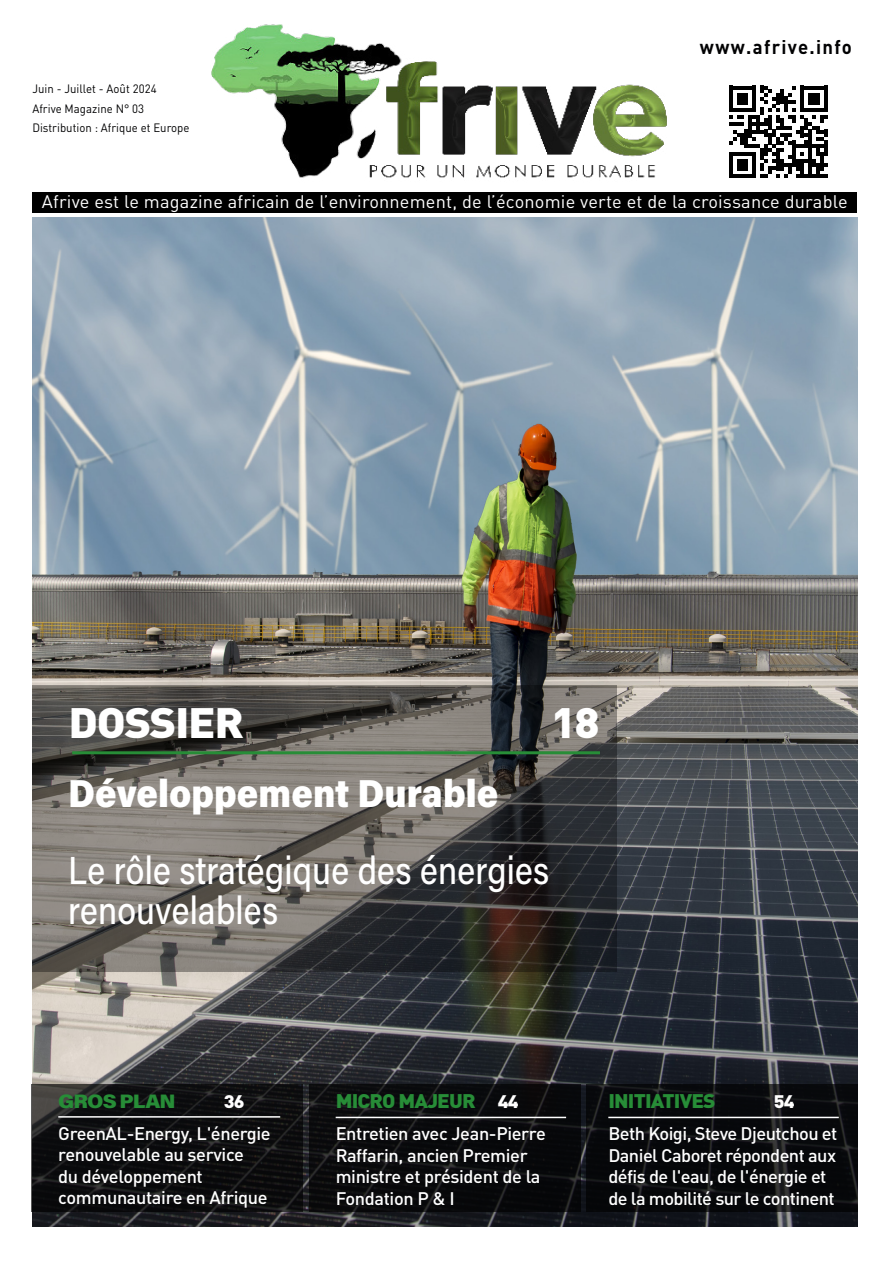
<style>
.page{position:relative;width:893px;height:1263px;background:#fff}
.page>*{position:absolute;margin:0;border:0;box-sizing:border-box;transform-origin:0 0}
.t1{font:900 42px "DIN Pro";letter-spacing:-.03em;color:#fff;scale:1.08 1}
.t2{font:39px/76.5px "Acumin Variable Concept";letter-spacing:.005em;color:#fff;scale:.92 1}
.t3{font:39px "Acumin Variable Concept";letter-spacing:.005em;color:#fff;scale:.86 1}
.t4{font:900 19.5px "DIN Pro";letter-spacing:-.04em;color:#278d37;scale:1.07 1}
.t5{font:700 19.5px "DIN Pro";letter-spacing:.07em;color:#020203;scale:.95 1}
.t6{font:19.5px "Acumin Variable Concept";letter-spacing:-.045em;color:#278d37;scale:1.08 1}
.t7{font:500 18px/21.5px "DIN Pro";letter-spacing:-.02em;color:#fff}
.t8{font:18px "DIN Pro";letter-spacing:.01em;color:#fff}
.t9{font:900 18px "DIN Pro";color:#fff;scale:1.08 1}
.t10{font:12px/19.5px "DIN Pro";color:#020203;scale:.95 1}
.s1{font-size:18px;color:#fff}
</style>
<div class="page">
<img style="left:32px;top:218px;width:825px;height:1009px">
<svg style="left:32px;top:685px;width:585px;height:287px"></svg>
<hr style="left:72px;top:751px;width:528px;height:3px;background:#278d37">
<img style="left:211px;top:24px;width:456px;height:154px">
<div style="left:32px;top:192px;width:825px;height:21px;background:#000"></div>
<svg style="left:729px;top:86px;width:99px;height:92px"></svg>
<svg style="left:32px;top:1084px;width:271px;height:128px;fill:#0c0d0e"></svg>
<svg style="left:586px;top:1084px;width:271px;height:128px;fill:#07080b"></svg>
<svg style="left:309px;top:1084px;width:271px;height:128px;fill:#09090c"></svg>
<hr style="left:608px;top:1117px;width:231px;height:1px;background:#fff">
<hr style="left:336px;top:1117px;width:230px;height:1px;background:#fff">
<hr style="left:58px;top:1116px;width:222px;height:1px;background:#fff">
<p class="t10" style="left:32px;top:78px;width:167px">Juin - Juillet - Août 2024<br>Afrive Magazine N° 03<br>Distribution : Afrique et Europe</p>
<p class="t5" style="left:700px;top:34px;width:162px">www.afrive.info</p>
<p class="t8" style="left:42px;top:187px;width:807px">Afrive est le magazine africain de l’environnement, de l’économie verte et de la croissance durable</p>
<h1 class="t1" style="left:68px;top:694px;width:164px">DOSSIER</h1>
<h1 class="t1" style="left:551px;top:694px;width:47px">18</h1>
<h2 class="t2" style="left:68px;top:754px;width:524px">Développement Durable<br>Le rôle stratégique des énergies</h2>
<h2 class="t3" style="left:68px;top:884px;width:246px">renouvelables</h2>
<p class="t6" style="left:58px;top:1087px;width:110px">GROS PLAN</p>
<p class="t9" style="left:224px;top:1089px;width:21px">36</p>
<p class="t7" style="left:58px;top:1120px;width:214px">GreenAL-Energy, L'énergie renouvelable au service<br>du développement communautaire en Afrique</p>
<p class="t4" style="left:336px;top:1088px;width:172px">MICRO MAJEUR <span class="s1">44</span></p>
<p class="t7" style="left:336px;top:1121px;width:212px">Entretien avec Jean-Pierre<br>Raffarin, ancien Premier ministre et président de la<br>Fondation P &amp; I</p>
<p class="t4" style="left:608px;top:1088px;width:102px">INITIATIVES</p>
<p class="t9" style="left:774px;top:1089px;width:21px">54</p>
<p class="t7" style="left:608px;top:1121px;width:231px">Beth Koigi, Steve Djeutchou et<br>Daniel Caboret répondent aux défis de l'eau, de l'énergie et de la mobilité sur le continent</p>
</div>
